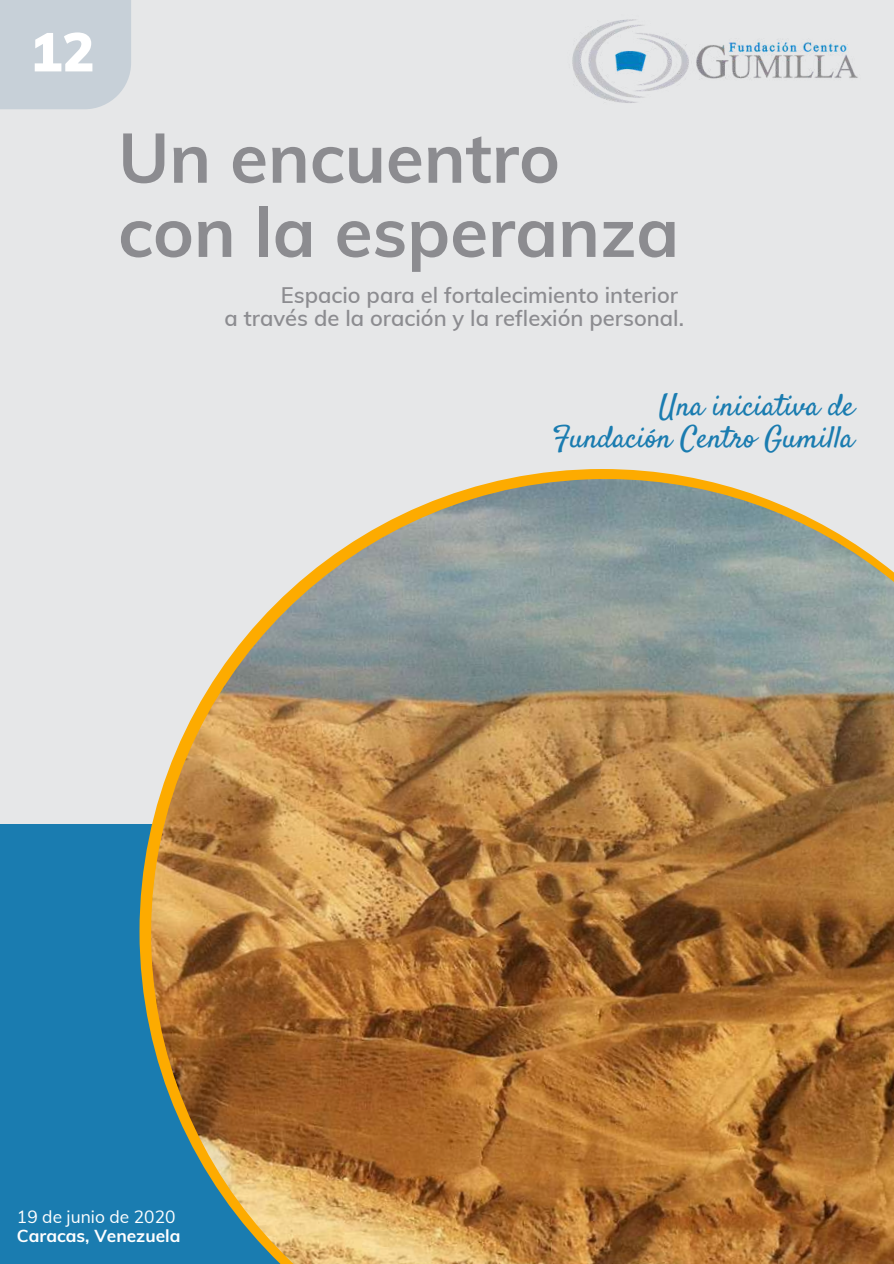
<style>
.page{position:relative;width:894px;height:1264px;background:#fff}
.page>*{position:absolute;margin:0;border:0;box-sizing:border-box;transform-origin:0 0}
.t1{font:700 69.15px/74.1px "Muli";color:#8c8c90}
.t2{font:900 54px "Muli";color:#fff}
.t3{font:30.45px/32.5px "Satisfy";color:#1a7cb0;text-align:right}
.t4{font:600 21.9px/23.5px "Muli";color:#8c8c90;text-align:right}
.t5{font:700 17.4px "Muli";color:#fff}
.t6{font:17.4px "Muli";color:#fff}
</style>
<div class="page">
<div style="left:0;top:0;width:893px;height:1263px;background:#e6e7e8"></div>
<div style="left:0;top:824px;width:893px;height:439px;background:#1a7cb0"></div>
<img style="left:140px;top:474px;width:753px;height:789px">
<div style="left:0;top:0;width:131px;height:109px;background:#c7d0d8"></div>
<img style="left:572px;top:19px;width:286px;height:84px">
<h2 class="t2" style="left:30px;top:17px;width:66px">12</h2>
<h1 class="t1" style="left:118px;top:120px;width:562px">Un encuentro con la esperanza</h1>
<p class="t4" style="left:224px;top:283px;width:460px">Espacio para el fortalecimiento interior<br>a través de la oración y la reflexión personal.</p>
<h3 class="t3" style="left:552px;top:391px;width:303px">Una iniciativa de<br>Fundación Centro Gumilla</h3>
<p class="t6" style="left:17px;top:1205px;width:160px">19 de junio de 2020</p>
<p class="t5" style="left:17px;top:1224px;width:165px">Caracas, Venezuela</p>
</div>
